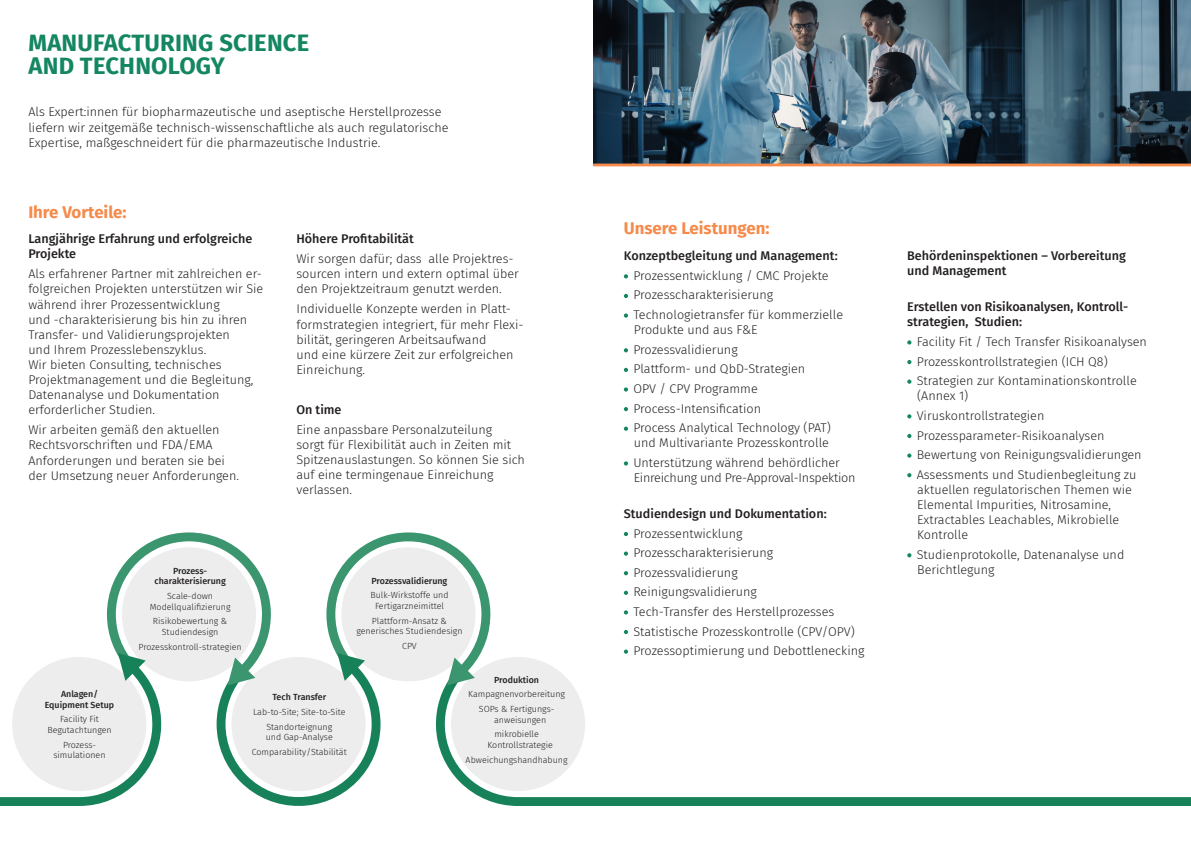
<style>
.page{position:relative;width:1191px;height:842px;background:#fff}
.page>*{position:absolute;margin:0;border:0;box-sizing:border-box;transform-origin:0 0}
.t1{font:700 23.7px/23.7px "Fira Sans";letter-spacing:.01em;color:#148661}
.t2{font:700 16.8px "Fira Sans";color:#f68a4b}
.t3{font:300 12.6px/15.1px "Fira Sans";color:#231f20}
.t4{font:500 12.6px/15.1px "Fira Sans";color:#231f20}
.t5{font:300 12.6px "Fira Sans";letter-spacing:-.02em;color:#231f20}
.t6{font:300 8.9px/10.6px "Fira Sans";color:#231f20;text-align:center}
.t7{font:500 8.9px/10.6px "Fira Sans";color:#231f20;text-align:center}
</style>
<div class="page">
<svg style="left:624px;top:274px;width:4px;height:4px"></svg>
<svg style="left:624px;top:294px;width:4px;height:4px"></svg>
<svg style="left:624px;top:313px;width:4px;height:5px"></svg>
<svg style="left:624px;top:348px;width:4px;height:4px"></svg>
<svg style="left:624px;top:368px;width:4px;height:4px"></svg>
<svg style="left:624px;top:387px;width:4px;height:5px"></svg>
<svg style="left:624px;top:407px;width:4px;height:4px"></svg>
<svg style="left:624px;top:427px;width:4px;height:4px"></svg>
<svg style="left:624px;top:461px;width:4px;height:4px"></svg>
<svg style="left:624px;top:532px;width:4px;height:4px"></svg>
<svg style="left:624px;top:551px;width:4px;height:5px"></svg>
<svg style="left:624px;top:571px;width:4px;height:4px"></svg>
<svg style="left:624px;top:591px;width:4px;height:4px"></svg>
<svg style="left:624px;top:610px;width:4px;height:4px"></svg>
<svg style="left:624px;top:630px;width:4px;height:4px"></svg>
<svg style="left:624px;top:649px;width:4px;height:5px"></svg>
<svg style="left:907px;top:340px;width:4px;height:5px"></svg>
<svg style="left:907px;top:360px;width:4px;height:4px"></svg>
<svg style="left:907px;top:380px;width:4px;height:4px"></svg>
<svg style="left:907px;top:414px;width:4px;height:4px"></svg>
<svg style="left:907px;top:434px;width:4px;height:4px"></svg>
<svg style="left:907px;top:453px;width:4px;height:5px"></svg>
<svg style="left:907px;top:473px;width:4px;height:4px"></svg>
<svg style="left:907px;top:553px;width:4px;height:4px"></svg>
<svg style="left:586px;top:797px;width:605px;height:9px;background:#19835a"></svg>
<svg style="left:0;top:532px;width:586px;height:274px"></svg>
<img style="left:593px;top:0;width:598px;height:164px">
<hr style="left:593px;top:164px;width:598px;height:2px;background:#f68a4b">
<h1 class="t1" style="left:28px;top:29px;width:282px">MANUFACTURING SCIENCE<br>AND TECHNOLOGY</h1>
<p class="t3" style="left:28px;top:104px;width:422px">Als Expert:innen für biopharmazeutische und aseptische Herstellprozesse liefern wir zeitgemäße technisch-wissenschaftliche als auch regulatorische<br>Expertise, maßgeschneidert für die pharmazeutische Industrie.</p>
<h2 class="t2" style="left:28px;top:197px;width:100px">Ihre Vorteile:</h2>
<p class="t4" style="left:28px;top:231px;width:225px">Langjährige Erfahrung und erfolgreiche<br>Projekte</p>
<p class="t3" style="left:28px;top:266px;width:236px">Als erfahrener Partner mit zahlreichen er&shy;folgreichen Projekten unterstützen wir Sie während ihrer Prozessentwicklung<br>und -charakterisierung bis hin zu ihren Transfer- und Validierungsprojekten<br>und Ihrem Prozesslebenszyklus.<br>Wir bieten Consulting, technisches Projektmanagement und die Begleitung, Datenanalyse und Dokumentation erforderlicher Studien.</p>
<p class="t3" style="left:28px;top:422px;width:212px">Wir arbeiten gemäß den aktuellen Rechtsvorschriften und FDA/EMA Anforderungen und beraten sie bei der Umsetzung neuer Anforderungen.</p>
<p class="t7" style="left:155px;top:565px;width:73px">Prozess&shy;charakterisierung</p>
<p class="t6" style="left:150px;top:590px;width:82px">Scale-down<br>Modellqualifizierung</p>
<p class="t6" style="left:153px;top:616px;width:76px">Risikobewertung &amp;<br>Studiendesign</p>
<p class="t6" style="left:139px;top:641px;width:105px">Prozesskontroll-strategien</p>
<p class="t4" style="left:296px;top:231px;width:119px">Höhere Profitabilität</p>
<p class="t3" style="left:296px;top:251px;width:224px">Wir sorgen dafür; dass alle Projektres&shy;sourcen intern und extern optimal über den Projektzeitraum genutzt werden.</p>
<p class="t3" style="left:296px;top:301px;width:228px">Individuelle Konzepte werden in Platt&shy;formstrategien integriert, für mehr Flexi&shy;bilität, geringeren Arbeitsaufwand<br>und eine kürzere Zeit zur erfolgreichen Einreichung.</p>
<p class="t4" style="left:296px;top:401px;width:47px">On time</p>
<p class="t3" style="left:296px;top:421px;width:230px">Eine anpassbare Personalzuteilung<br>sorgt für Flexibilität auch in Zeiten mit Spitzenauslastungen. So können Sie sich auf eine termingenaue Einreichung verlassen.</p>
<p class="t7" style="left:371px;top:575px;width:77px">Prozessvalidierung</p>
<p class="t6" style="left:370px;top:590px;width:80px">Bulk-Wirkstoffe und<br>Fertigarzneimittel</p>
<p class="t6" style="left:356px;top:615px;width:108px">Plattform-Ansatz &amp; generisches Studiendesign</p>
<p class="t6" style="left:402px;top:640px;width:16px">CPV</p>
<p class="t7" style="left:45px;top:688px;width:71px">Anlagen/<br>Equipment Setup</p>
<p class="t6" style="left:47px;top:714px;width:66px">Facility Fit<br>Begutachtungen</p>
<p class="t6" style="left:53px;top:739px;width:54px">Prozess&shy;simulationen</p>
<p class="t7" style="left:272px;top:691px;width:55px">Tech Transfer</p>
<p class="t6" style="left:253px;top:704px;width:94px;line-height:14.6px">Lab-to-Site; Site-to-Site<br>Standorteignung</p>
<p class="t6" style="left:252px;top:730px;width:96px;line-height:14.6px">und Gap-Analyse<br>Comparability/Stabilität</p>
<p class="t7" style="left:494px;top:674px;width:46px">Produktion</p>
<p class="t6" style="left:468px;top:687px;width:98px;line-height:14.6px">Kampagnenvorbereitung<br>SOPs &amp; Fertigungs-</p>
<p class="t6" style="left:494px;top:712px;width:53px;line-height:14.6px;text-align:left">anweisungen mikrobielle</p>
<p class="t6" style="left:465px;top:737px;width:103px;line-height:14.6px;text-align:left;text-indent:22px">Kontrollstrategie<br>Abweichungshandhabung</p>
<h2 class="t2" style="left:624px;top:214px;width:147px">Unsere Leistungen:</h2>
<p class="t4" style="left:624px;top:248px;width:215px">Konzeptbegleitung und Management:</p>
<p class="t3" style="left:633px;top:266px;width:211px;line-height:19.6px">Prozessentwicklung / CMC Projekte<br>Prozesscharakterisierung<br>Technologietransfer für kommerzielle</p>
<p class="t3" style="left:633px;top:320px;width:199px;line-height:19.6px">Produkte und aus F&amp;E<br>Prozessvalidierung<br>Plattform- und QbD-Strategien<br>OPV / CPV Programme<br>Process-Intensification<br>Process Analytical Technology (PAT)</p>
<p class="t3" style="left:633px;top:433px;width:208px;line-height:19.6px">und Multivariante Prozesskontrolle<br>Unterstützung während behördlicher</p>
<p class="t5" style="left:634px;top:469px;width:223px">Einreichung und Pre-Approval-Inspektion</p>
<p class="t4" style="left:624px;top:505px;width:204px">Studiendesign und Dokumentation:</p>
<p class="t3" style="left:633px;top:523px;width:232px;line-height:19.6px">Prozessentwicklung<br>Prozesscharakterisierung<br>Prozessvalidierung<br>Reinigungsvalidierung<br>Tech-Transfer des Herstellprozesses<br>Statistische Prozesskontrolle (CPV/OPV)<br>Prozessoptimierung und Debottlenecking</p>
<p class="t4" style="left:907px;top:248px;width:220px">Behördeninspektionen – Vorbereitung und Management</p>
<p class="t4" style="left:907px;top:299px;width:222px">Erstellen von Risikoanalysen, Kontroll&shy;strategien, Studien:</p>
<p class="t3" style="left:916px;top:332px;width:232px;line-height:19.6px">Facility Fit / Tech Transfer Risikoanalysen<br>Prozesskontrollstrategien (ICH Q8)<br>Strategien zur Kontaminationskontrolle</p>
<p class="t3" style="left:916px;top:386px;width:226px;line-height:19.6px">(Annex 1)<br>Viruskontrollstrategien<br>Prozessparameter-Risikoanalysen<br>Bewertung von Reinigungsvalidierungen<br>Assessments und Studienbegleitung zu</p>
<p class="t3" style="left:917px;top:482px;width:216px">aktuellen regulatorischen Themen wie<br>Elemental Impurities, Nitrosamine,<br>Extractables Leachables, Mikrobielle<br>Kontrolle</p>
<p class="t3" style="left:916px;top:547px;width:209px">Studienprotokolle, Datenanalyse und<br>Berichtlegung</p>
</div>
